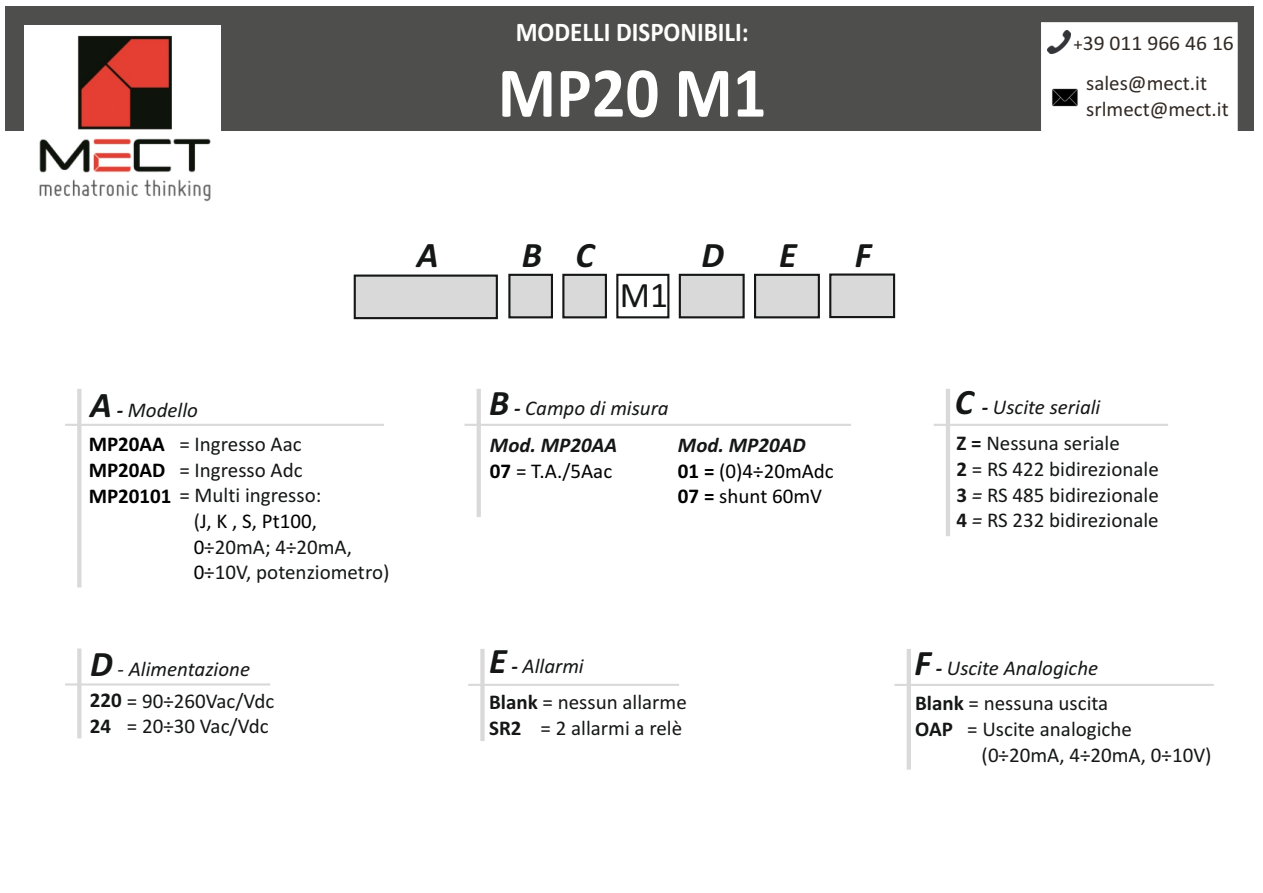
<style>
.page{position:relative;width:1263px;height:893px;background:#fff}
.page>*{position:absolute;margin:0;border:0;box-sizing:border-box;transform-origin:0 0}
.t1{font:700 72px "Calibri";color:#fff;scale:.93 1}
.t2{font:italic 700 36px "Calibri";color:#151616}
.t3{font:36px "Calibri";color:#151616}
.t4{font:700 27px "Calibri";color:#fff;scale:.93 1}
.t5{font:21px/25.7px "Calibri";color:#151616}
.t6{font:italic 21px/36.9px "Calibri";color:#151616}
.t7{font:21px/25.7px "Calibri";color:#000}
.t8{font:21px/40px "Calibri";color:#322a24}
.t9{font:700 21px/25.5px "Calibri";color:#000}
.t10{font:700 21px "Calibri";color:#151616}
.s1{font-weight:700;font-size:36px}
.s2{font-weight:700}
.s3{font-weight:400;color:#151616}
.s4{color:#000}
.s5{font-weight:700;font-style:italic;color:#151616}
.s6{font-size:18px}
.s7{font-weight:700;font-style:italic;font-size:36px}
.s8{font-weight:700;font-style:italic}
.s9{font-style:italic}
.s10{font-weight:700;font-style:normal}
.s11{font-style:normal}
</style>
<div class="page">
<div style="left:6px;top:6px;width:1248px;height:125px;background:#4e4e4d"></div>
<div style="left:1041px;top:22px;width:196px;height:109px;background:#fff"></div>
<img style="left:25px;top:25px;width:195px;height:177px">
<img style="left:1047px;top:30px;width:23px;height:24px">
<img style="left:1047px;top:80px;width:36px;height:36px">
<hr style="left:77px;top:389px;width:4px;height:198px;background:#d9d9da">
<hr style="left:65px;top:424px;width:319px;height:2px;background:#d9d9da">
<hr style="left:477px;top:389px;width:4px;height:128px;background:#d9d9da">
<hr style="left:464px;top:424px;width:387px;height:2px;background:#d9d9da">
<hr style="left:946px;top:389px;width:4px;height:147px;background:#d9d9da">
<hr style="left:934px;top:424px;width:234px;height:2px;background:#d9d9da">
<hr style="left:77px;top:648px;width:4px;height:90px;background:#d9d9da">
<hr style="left:65px;top:683px;width:205px;height:3px;background:#d9d9da">
<hr style="left:907px;top:649px;width:4px;height:121px;background:#d9d9da">
<hr style="left:894px;top:684px;width:320px;height:2px;background:#d9d9da">
<div style="left:480px;top:649px;width:5px;height:92px;background:#d9d9da"></div>
<hr style="left:468px;top:684px;width:211px;height:2px;background:#d9d9da">
<svg style="left:508px;top:273px;width:45px;height:46px;background:#b7b8b8"></svg>
<svg style="left:562px;top:273px;width:45px;height:46px;background:#b7b8b8"></svg>
<svg style="left:678px;top:273px;width:67px;height:46px;background:#bdbdbe"></svg>
<svg style="left:353px;top:274px;width:145px;height:46px;background:#c3c3c4"></svg>
<svg style="left:829px;top:273px;width:67px;height:46px;background:#bdbdbe"></svg>
<svg style="left:754px;top:273px;width:66px;height:46px;background:#bcbcbd"></svg>
<div style="left:616px;top:274px;width:53px;height:44px;border:2px solid #151616"></div>
<p class="t4" style="left:516px;top:21px;width:252px">MODELLI DISPONIBILI:</p>
<h1 class="t1" style="left:498px;top:63px;width:291px">MP20 M1</h1>
<h2 class="t2" style="left:417px;top:240px;width:23px">A</h2>
<h2 class="t2" style="left:522px;top:240px;width:74px">B C</h2>
<h2 class="t2" style="left:701px;top:240px;width:24px">D</h2>
<h2 class="t2" style="left:779px;top:240px;width:19px">E</h2>
<h2 class="t2" style="left:855px;top:240px;width:18px">F</h2>
<h2 class="t3" style="left:620px;top:280px;width:50px">M1</h2>
<p class="t6" style="left:90px;top:393px;width:109px"><span class="s1">A</span> <span class="s2">-</span> Modello</p>
<p class="t6" style="left:489px;top:391px;width:181px"><span class="s1">B</span> <span class="s2">-</span> Campo di misura<br><span class="s2">Mod. MP20AA</span></p>
<p class="t7" style="left:490px;top:460px;width:124px"><span class="s2">07</span> = T.A./5Aac</p>
<p class="t9" style="left:89px;top:433px;width:234px">MP20AA<br>MP20AD<br>MP20101 <span class="s3">= Multi ingresso:</span></p>
<p class="t5" style="left:179px;top:433px;width:125px">= Ingresso Aac = Ingresso Adc</p>
<p class="t5" style="left:194px;top:510px;width:197px">(<span class="s4">J, K , S, Pt100,<br>0</span>÷20mA; 4÷20mA,<br><span class="s4">0</span>÷10V, potenziometro)</p>
<p class="t7" style="left:678px;top:434px;width:157px"><span class="s5">Mod. MP20AD<br></span><span class="s2">01 =</span> (0)4÷20mAdc<br><span class="s2">07 =</span> shunt 60mV</p>
<p class="t8" style="left:1086px;top:24px;width:149px;text-indent:-13px"><span class="s6">+</span>39 011 966 46 16 sales@mect.it</p>
<p class="t8" style="left:1086px;top:91px;width:144px">srlmect@mect.it</p>
<p class="t5" style="left:955px;top:391px;width:166px;line-height:36px"><span class="s7">C</span> <span class="s8">-</span> <span class="s9">Uscite seriali<br></span><span class="s2">Z =</span> Nessuna seriale</p>
<p class="t5" style="left:956px;top:458px;width:204px;text-align:justify"><span class="s2">2</span> = RS 422 bidirezionale <span class="s2">3</span> <span class="s9">=</span> RS 485 bidirezionale <span class="s2">4</span> <span class="s9">=</span> RS 232 bidirezionale</p>
<p class="t5" style="left:489px;top:650px;width:199px;line-height:35.7px"><span class="s7">E</span> <span class="s8">-</span> <span class="s9">Allarmi<br></span><span class="s2">Blank</span> = nessun allarme</p>
<p class="t5" style="left:489px;top:716px;width:194px"><span class="s2">SR2</span> = 2 allarmi a relè</p>
<p class="t6" style="left:90px;top:652px;width:161px"><span class="s1">D</span> - Alimentazione</p>
<p class="t6" style="left:914px;top:652px;width:195px;line-height:35.4px"><span class="s1">F</span> <span class="s2">-</span> Uscite Analogiche<br><span class="s10">Blank</span> <span class="s11">= nessuna uscita</span></p>
<p class="t5" style="left:982px;top:718px;width:231px;text-indent:-66px"><span class="s2">OAP</span> = Uscite analogiche (0÷20mA, 4÷20mA, 0÷10V)</p>
<p class="t5" style="left:90px;top:690px;width:186px;text-align:right"><span class="s2">220</span> = 90÷260Vac/Vdc = 20÷30 Vac/Vdc</p>
<p class="t10" style="left:90px;top:717px;width:23px">24</p>
</div>
